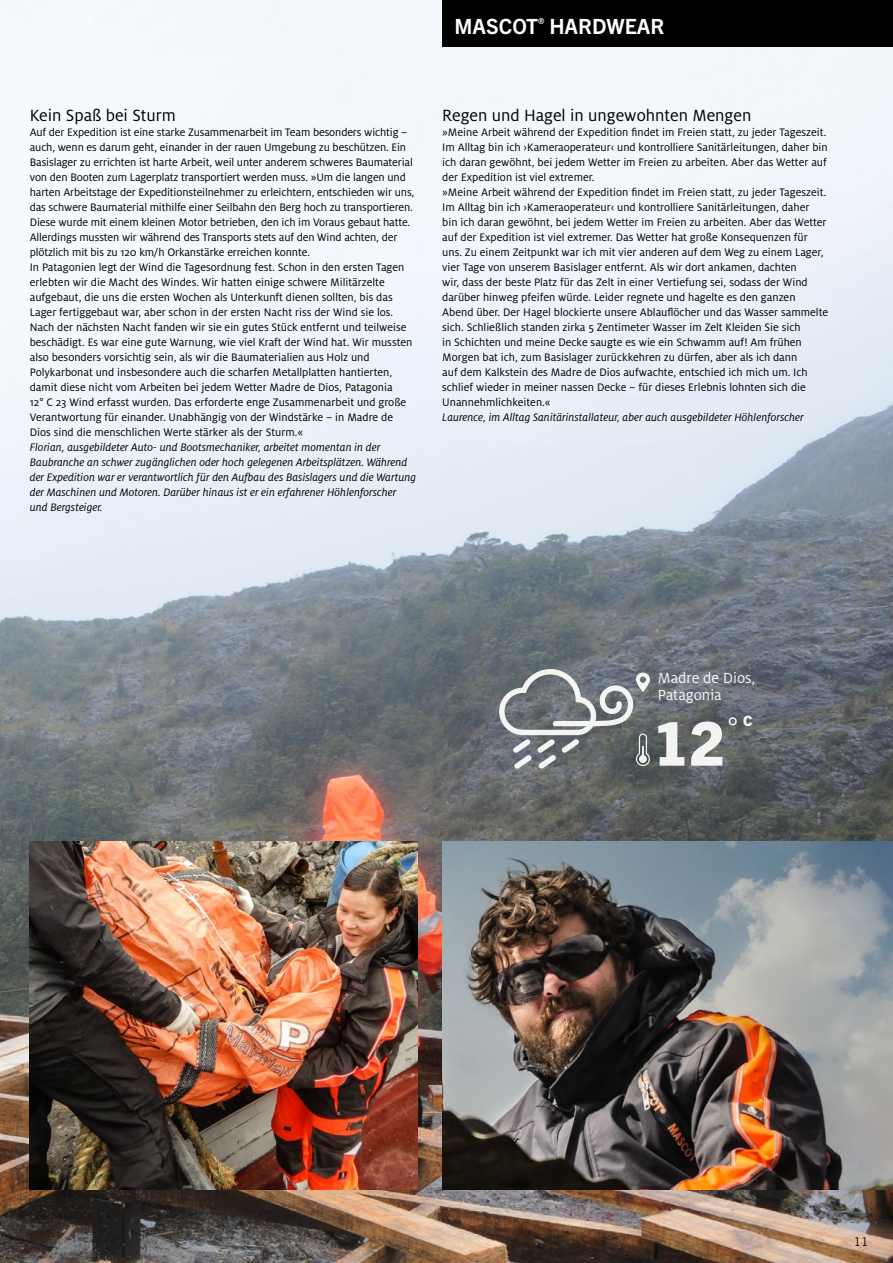
<style>
.page{position:relative;width:893px;height:1263px;background:#fff}
.page>*{position:absolute;margin:0;border:0;box-sizing:border-box;transform-origin:0 0}
.t1{font:800 60.45px "Trade Gothic Next LT Pro";color:#edece7}
.t2{font:24.15px "Trade Gothic Next LT Pro";color:#edece7}
.t3{font:700 21px "Trade Gothic Next LT Pro";color:#fff}
.t4{font:18px "Milo Pro";color:#000}
.t5{font:16.2px/16.5px "Milo Pro";color:#edece7}
.t6{font:12px/15px "Milo Pro";color:#000}
.t7{font:italic 12px/15px "Milo Pro";color:#000}
.t8{font:12px "Trade Gothic LT Std";color:#000}
</style>
<div class="page">
<img style="left:0;top:0;width:893px;height:1263px">
<div style="left:442px;top:0;width:451px;height:47px;background:#000"></div>
<svg style="left:499px;top:669px;width:151px;height:100px"></svg>
<img style="left:30px;top:841px;width:388px;height:348px">
<img style="left:442px;top:841px;width:451px;height:348px">
<h3 class="t3" style="left:455px;top:12px;width:211px">MASCOT<sup>®</sup> HARDWEAR</h3>
<h3 class="t4" style="left:30px;top:105px;width:148px">Kein Spaß bei Sturm</h3>
<p class="t6" style="left:30px;top:124px;width:386px">Auf der Expedition ist eine starke Zusammenarbeit im Team besonders wichtig – auch, wenn es darum geht, einander in der rauen Umgebung zu beschützen. Ein Basislager zu errichten ist harte Arbeit, weil unter anderem schweres Baumaterial von den Booten zum Lagerplatz transportiert werden muss. »Um die langen und harten Arbeitstage der Expeditionsteilnehmer zu erleichtern, entschieden wir uns, das schwere Baumaterial mithilfe einer Seilbahn den Berg hoch zu transportieren.<br>Diese wurde mit einem kleinen Motor betrieben, den ich im Voraus gebaut hatte.<br>Allerdings mussten wir während des Transports stets auf den Wind achten, der plötzlich mit bis zu 120 km/h Orkanstärke erreichen konnte.<br>In Patagonien legt der Wind die Tagesordnung fest. Schon in den ersten Tagen erlebten wir die Macht des Windes. Wir hatten einige schwere Militärzelte aufgebaut, die uns die ersten Wochen als Unterkunft dienen sollten, bis das Lager fertiggebaut war, aber schon in der ersten Nacht riss der Wind sie los.<br>Nach der nächsten Nacht fanden wir sie ein gutes Stück entfernt und teilweise beschädigt. Es war eine gute Warnung, wie viel Kraft der Wind hat. Wir mussten also besonders vorsichtig sein, als wir die Baumaterialien aus Holz und Polykarbonat und insbesondere auch die scharfen Metallplatten hantierten, damit diese nicht vom Arbeiten bei jedem Wetter Madre de Dios, Patagonia<br>12° C 23 Wind erfasst wurden. Das erforderte enge Zusammenarbeit und große Verantwortung für einander. Unabhängig von der Windstärke – in Madre de Dios sind die menschlichen Werte stärker als der Sturm.«</p>
<p class="t7" style="left:30px;top:439px;width:388px">Florian, ausgebildeter Auto- und Bootsmechaniker, arbeitet momentan in der Baubranche an schwer zugänglichen oder hoch gelegenen Arbeitsplätzen. Während der Expedition war er verantwortlich für den Aufbau des Basislagers und die Wartung der Maschinen und Motoren. Darüber hinaus ist er ein erfahrener Höhlenforscher und Bergsteiger.</p>
<h3 class="t4" style="left:442px;top:105px;width:311px">Regen und Hagel in ungewohnten Mengen</h3>
<p class="t6" style="left:442px;top:124px;width:387px">»Meine Arbeit während der Expedition findet im Freien statt, zu jeder Tageszeit.<br>Im Alltag bin ich ›Kameraoperateur‹ und kontrolliere Sanitärleitungen, daher bin ich daran gewöhnt, bei jedem Wetter im Freien zu arbeiten. Aber das Wetter auf der Expedition ist viel extremer.<br>»Meine Arbeit während der Expedition findet im Freien statt, zu jeder Tageszeit.<br>Im Alltag bin ich ›Kameraoperateur‹ und kontrolliere Sanitärleitungen, daher<br>bin ich daran gewöhnt, bei jedem Wetter im Freien zu arbeiten. Aber das Wetter auf der Expedition ist viel extremer. Das Wetter hat große Konsequenzen für uns. Zu einem Zeitpunkt war ich mit vier anderen auf dem Weg zu einem Lager, vier Tage von unserem Basislager entfernt. Als wir dort ankamen, dachten<br>wir, dass der beste Platz für das Zelt in einer Vertiefung sei, sodass der Wind darüber hinweg pfeifen würde. Leider regnete und hagelte es den ganzen Abend über. Der Hagel blockierte unsere Ablauflöcher und das Wasser sammelte sich. Schließlich standen zirka 5 Zentimeter Wasser im Zelt Kleiden Sie sich<br>in Schichten und meine Decke saugte es wie ein Schwamm auf! Am frühen Morgen bat ich, zum Basislager zurückkehren zu dürfen, aber als ich dann<br>auf dem Kalkstein des Madre de Dios aufwachte, entschied ich mich um. Ich schlief wieder in meiner nassen Decke – für dieses Erlebnis lohnten sich die Unannehmlichkeiten.«</p>
<p class="t7" style="left:442px;top:409px;width:363px">Laurence, im Alltag Sanitärinstallateur, aber auch ausgebildeter Höhlenforscher</p>
<h3 class="t5" style="left:658px;top:670px;width:99px">Madre de Dios,<br>Patagonia</h3>
<h1 class="t1" style="left:653px;top:701px;width:74px">12</h1>
<h2 class="t2" style="left:728px;top:709px;width:26px">° <sup>C</sup></h2>
<p class="t8" style="left:854px;top:1234px;width:16px">11</p>
</div>
